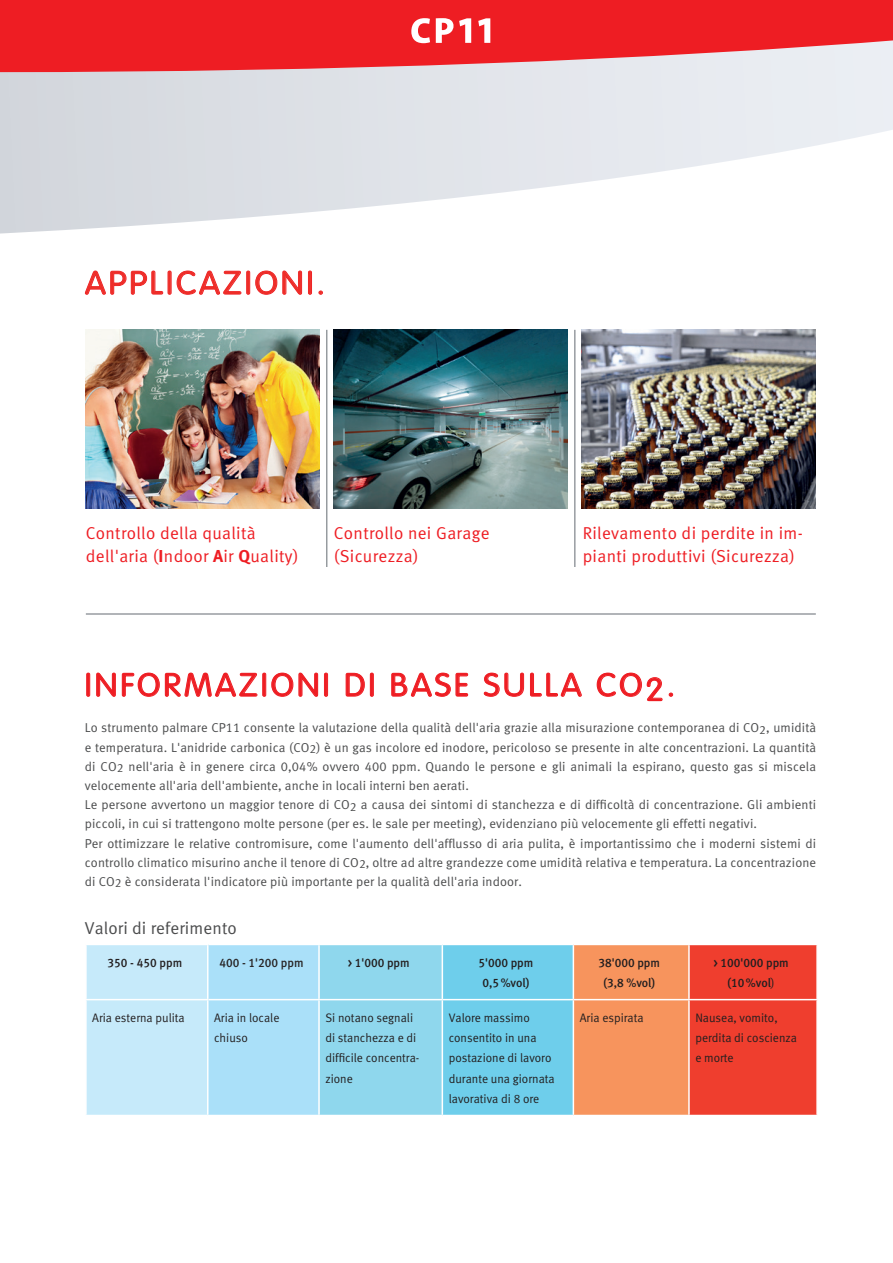
<style>
.page{position:relative;width:893px;height:1263px;background:#fff}
.page>*{position:absolute;margin:0;border:0;box-sizing:border-box;transform-origin:0 0}
.t1{font:300 32.1px "VAG Rounded LT";letter-spacing:.09em;color:#ee1d23;scale:1.05 1}
.t2{font:300 32.1px "VAG Rounded LT";letter-spacing:.09em;color:#ee2d28;scale:1.05 1}
.t3{font:17.25px/22.5px "Meta Normal LF";letter-spacing:.02em;color:#ee1d23}
.t4{font:17.25px "Meta Normal LF";letter-spacing:.01em;color:#4b4c4d}
.t5{font:12.9px/19.2px "Meta Normal LF";letter-spacing:.01em;color:#4b4c4d}
.t6{font:12.3px/20.2px "Meta Normal LF";color:#231f20}
.t7{font:12.3px/20.2px "Meta Medium LF";color:#231f20;text-align:center}
.t8{font:12.3px "Meta Medium LF";color:#282526}
.s1{font-family:"Meta Bold LF"}
.s2{font-family:"Meta Normal LF"}
</style>
<div class="page">
<svg style="left:0;top:72px;width:893px;height:162px"></svg>
<svg style="left:0;top:0;width:893px;height:72px;background:#ec3a40"></svg>
<hr style="left:575px;top:330px;width:1px;height:237px;background:#646b72">
<hr style="left:327px;top:330px;width:1px;height:237px;background:#646b72">
<img style="left:334px;top:330px;width:234px;height:178px">
<img style="left:582px;top:330px;width:234px;height:178px">
<hr style="left:86px;top:614px;width:730px;height:1px;background:#646b72">
<div style="left:86px;top:673px;width:4px;height:24px;border:1px solid #ee1d23"></div>
<svg style="left:96px;top:672px;width:20px;height:25px"></svg>
<svg style="left:122px;top:672px;width:136px;height:25px"></svg>
<div style="left:262px;top:673px;width:4px;height:24px;border:1px solid #ee1d23"></div>
<svg style="left:271px;top:672px;width:47px;height:25px"></svg>
<div style="left:324px;top:673px;width:4px;height:24px;border:1px solid #ee1d23"></div>
<svg style="left:345px;top:672px;width:20px;height:25px"></svg>
<div style="left:370px;top:673px;width:4px;height:24px;border:1px solid #ee1d23"></div>
<svg style="left:391px;top:672px;width:77px;height:25px"></svg>
<svg style="left:484px;top:672px;width:40px;height:25px"></svg>
<svg style="left:530px;top:672px;width:52px;height:25px"></svg>
<svg style="left:596px;top:672px;width:67px;height:29px"></svg>
<svg style="left:669px;top:693px;width:4px;height:4px"></svg>
<svg style="left:85px;top:270px;width:78px;height:25px"></svg>
<div style="left:168px;top:271px;width:3px;height:24px;border:1px solid #ee1d23"></div>
<svg style="left:176px;top:270px;width:66px;height:25px"></svg>
<div style="left:246px;top:271px;width:4px;height:24px;border:1px solid #ee1d23"></div>
<svg style="left:255px;top:270px;width:47px;height:25px"></svg>
<div style="left:308px;top:271px;width:4px;height:24px;border:1px solid #ee1d23"></div>
<svg style="left:319px;top:291px;width:4px;height:4px"></svg>
<svg style="left:411px;top:18px;width:42px;height:25px"></svg>
<svg style="left:459px;top:18px;width:12px;height:25px"></svg>
<svg style="left:478px;top:18px;width:12px;height:25px"></svg>
<svg style="left:87px;top:945px;width:729px;height:170px;background:#b7b4b8"></svg>
<hr style="left:318px;top:945px;width:2px;height:54px;background:#fff">
<hr style="left:442px;top:945px;width:1px;height:54px;background:#fff">
<hr style="left:573px;top:945px;width:1px;height:54px;background:#fff">
<hr style="left:688px;top:945px;width:2px;height:54px;background:#fff">
<hr style="left:209px;top:999px;width:110px;height:1px;background:#fff">
<hr style="left:319px;top:999px;width:123px;height:1px;background:#fff">
<hr style="left:442px;top:999px;width:131px;height:1px;background:#fff">
<hr style="left:573px;top:999px;width:116px;height:1px;background:#fff">
<hr style="left:689px;top:999px;width:129px;height:1px;background:#fff">
<hr style="left:207px;top:1000px;width:2px;height:115px;background:#fff">
<hr style="left:318px;top:1000px;width:2px;height:115px;background:#fff">
<hr style="left:442px;top:1000px;width:1px;height:115px;background:#fff">
<hr style="left:573px;top:1000px;width:1px;height:115px;background:#fff">
<hr style="left:688px;top:1000px;width:2px;height:115px;background:#fff">
<hr style="left:207px;top:945px;width:2px;height:54px;background:#fff">
<hr style="left:85px;top:999px;width:124px;height:1px;background:#fff">
<img style="left:86px;top:330px;width:234px;height:178px">
<h1 class="t2" style="left:85px;top:264px;width:230px">APPLICAZIONI.</h1>
<h2 class="t3" style="left:86px;top:522px;width:214px">Controllo della qualità dell'aria (<span class="s1">I</span>ndoor <span class="s1">A</span>ir <span class="s1">Q</span>uality)</h2>
<h2 class="t3" style="left:334px;top:522px;width:157px">Controllo nei Garage (Sicurezza)</h2>
<h2 class="t3" style="left:583px;top:522px;width:222px">Rilevamento di perdite in im&shy;pianti produttivi (Sicurezza)</h2>
<h1 class="t1" style="left:85px;top:666px;width:564px">INFORMAZIONI DI BASE SULLA CO2.</h1>
<p class="t5" style="left:85px;top:718px;width:733px">Lo strumento palmare CP11 consente la valutazione della qualità dell'aria grazie alla misurazione contemporanea di CO<sub>2</sub>, umidità e temperatura. L'anidride carbonica (CO<sub>2</sub>) è un gas incolore ed inodore, pericoloso se presente in alte concentrazioni. La quantità di CO<sub>2</sub> nell'aria è in genere circa 0,04% ovvero 400 ppm. Quando le persone e gli animali la espirano, questo gas si miscela velocemente all'aria dell'ambiente, anche in locali interni ben aerati.<br>Le persone avvertono un maggior tenore di CO<sub>2</sub> a causa dei sintomi di stanchezza e di difficoltà di concentrazione. Gli ambienti piccoli, in cui si trattengono molte persone (per es. le sale per meeting), evidenziano più velocemente gli effetti negativi.<br>Per ottimizzare le relative contromisure, come l'aumento dell'afflusso di aria pulita, è importantissimo che i moderni sistemi di controllo climatico misurino anche il tenore di CO<sub>2</sub>, oltre ad altre grandezze come umidità relativa e temperatura. La concentrazione di CO<sub>2</sub> è considerata l'indicatore più importante per la qualità dell'aria indoor.</p>
<h2 class="t4" style="left:85px;top:918px;width:154px">Valori di referimento</h2>
<p class="t7" style="left:108px;top:952px;width:76px">350 - 450 ppm</p>
<p class="t8" style="left:219px;top:955px;width:86px">400 - 1'200 ppm</p>
<p class="t7" style="left:348px;top:952px;width:64px">&gt; 1'000 ppm</p>
<p class="t7" style="left:478px;top:952px;width:56px">5'000 ppm<br>0,5%vol)</p>
<p class="t7" style="left:598px;top:952px;width:63px">38'000 ppm (3,8 %vol)</p>
<p class="t7" style="left:713px;top:952px;width:77px">&gt; 100'000 ppm (10%vol<span class="s2">)</span></p>
<p class="t6" style="left:92px;top:1007px;width:94px">Aria esterna pulita</p>
<p class="t6" style="left:214px;top:1007px;width:67px">Aria in locale chiuso</p>
<p class="t6" style="left:325px;top:1007px;width:95px">Si notano segnali di stanchezza e di difficile concentra&shy;zione</p>
<p class="t6" style="left:449px;top:1007px;width:107px">Valore massimo consentito in una postazione di lavoro durante una giornata lavorativa di 8 ore</p>
<p class="t6" style="left:580px;top:1007px;width:65px">Aria espirata</p>
<p class="t6" style="left:695px;top:1007px;width:103px">Nausea, vomito, perdita di coscienza e morte</p>
</div>
